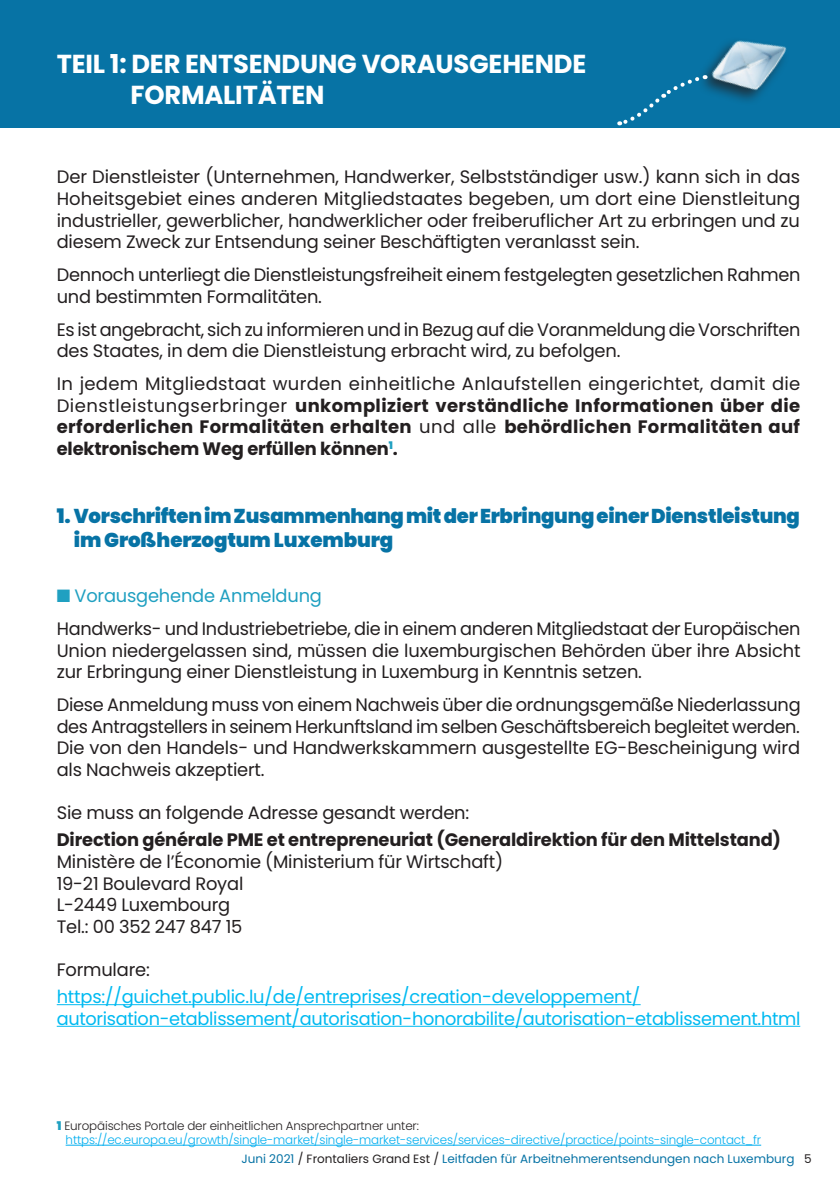
<style>
.page{position:relative;width:840px;height:1191px;background:#fff}
.page>*{position:absolute;margin:0;border:0;box-sizing:border-box;transform-origin:0 0}
.t1{font:700 26px/31.2px "Poppins";letter-spacing:-.01em;color:#fff}
.t2{font:900 20px/24px "Poppins";letter-spacing:-.015em;color:#0773a5}
.t3{font:18px/21.6px "Poppins";letter-spacing:-.01em;color:#231f20}
.t4{font:700 18px/21.6px "Poppins";letter-spacing:-.01em;color:#231f20;text-align:justify}
.t5{font:18px/21.6px "Poppins";letter-spacing:-.02em;color:#00baf1}
.t6{font:300 12px/14.4px "Poppins";letter-spacing:-.01em;color:#00aeef}
.t7{font:12px "Poppins";color:#0773a5}
.s1{font-weight:400}
.s2{color:#20a0c1}
.s3{font-weight:900;color:#20a0c1}
.s4{color:#231f20}
</style>
<div class="page">
<div style="left:0;top:0;width:839px;height:127px;background:#0773a5"></div>
<hr style="left:57px;top:1004px;width:583px;height:1px;background:#00baf1">
<hr style="left:57px;top:1025px;width:742px;height:1px;background:#00baf1">
<div style="left:695px;top:37px;width:95px;height:69px;background:#231f20;opacity:.75"></div>
<img style="left:707px;top:37px;width:83px;height:69px">
<svg style="left:617px;top:74px;width:88px;height:52px"></svg>
<hr style="left:66px;top:1144px;width:694px;height:1px;background:#00aeef">
<h1 class="t1" style="left:130px;top:48px;width:457px;text-indent:-74px">TEIL 1: DER ENTSENDUNG VORAUSGEHENDE<br>FORMALITÄTEN</h1>
<p class="t3" style="left:57px;top:166px;width:744px;text-align:justify">Der Dienstleister (Unternehmen, Handwerker, Selbstständiger usw.) kann sich in das Hoheitsgebiet eines anderen Mitgliedstaates begeben, um dort eine Dienstleitung industrieller, gewerblicher, handwerklicher oder freiberuflicher Art zu erbringen und zu diesem Zweck zur Entsendung seiner Beschäftigten veranlasst sein.</p>
<p class="t3" style="left:57px;top:264px;width:744px">Dennoch unterliegt die Dienstleistungsfreiheit einem festgelegten gesetzlichen Rahmen und bestimmten Formalitäten.</p>
<p class="t3" style="left:57px;top:319px;width:744px">Es ist angebracht, sich zu informieren und in Bezug auf die Voranmeldung die Vorschriften des Staates, in dem die Dienstleistung erbracht wird, zu befolgen.</p>
<p class="t4" style="left:57px;top:373px;width:744px"><span class="s1">In jedem Mitgliedstaat wurden einheitliche Anlaufstellen eingerichtet, damit die Dienstleistungserbringer</span> unkompliziert verständliche Informationen über die erforderlichen Formalitäten erhalten <span class="s1">und alle</span> behördlichen Formalitäten auf elektronischem Weg erfüllen können<sup>1</sup>.</p>
<p class="t2" style="left:74px;top:504px;width:727px;text-indent:-17px">1. Vorschriften im Zusammenhang mit der Erbringung einer Dienstleistung im Großherzogtum Luxemburg</p>
<p class="t3" style="left:57px;top:579px;width:745px;line-height:33px"><span class="s2">■ Vorausgehende Anmeldung<br></span>Handwerks- und Industriebetriebe, die in einem anderen Mitgliedstaat der Europäischen</p>
<p class="t3" style="left:57px;top:639px;width:744px">Union niedergelassen sind, müssen die luxemburgischen Behörden über ihre Absicht zur Erbringung einer Dienstleistung in Luxemburg in Kenntnis setzen.</p>
<p class="t3" style="left:57px;top:694px;width:745px;text-align:justify">Diese Anmeldung muss von einem Nachweis über die ordnungsgemäße Niederlassung des Antragstellers in seinem Herkunftsland im selben Geschäftsbereich begleitet werden.<br>Die von den Handels- und Handwerkskammern ausgestellte EG-Bescheinigung wird als Nachweis akzeptiert.</p>
<p class="t3" style="left:57px;top:802px;width:414px">Sie muss an folgende Adresse gesandt werden:</p>
<p class="t4" style="left:57px;top:829px;width:725px">Direction générale PME et entrepreneuriat (Generaldirektion für den Mittelstand)</p>
<p class="t3" style="left:57px;top:851px;width:448px">Ministère de l’Économie (Ministerium für Wirtschaft)<br>19-21 Boulevard Royal<br>L-2449 Luxembourg<br>Tel.: 00 352 247 847 15</p>
<p class="t3" style="left:57px;top:959px;width:94px">Formulare:</p>
<p class="t5" style="left:57px;top:986px;width:744px">https://guichet.public.lu/de/entreprises/creation-developpement/ autorisation-etablissement/autorisation-honorabilite/autorisation-etablissement.html</p>
<p class="t6" style="left:66px;top:1118px;width:696px;text-indent:-9px"><span class="s3">1</span> <span class="s4">Europäisches Portale der einheitlichen Ansprechpartner unter: </span>https://ec.europa.eu/growth/single-market/single-market-services/services-directive/practice/points-single-contact_fr</p>
<p class="t7" style="left:241px;top:1151px;width:571px">Juni 2021 <span class="s4">/ Frontaliers Grand Est /</span> Leitfaden für Arbeitnehmerentsendungen nach Luxemburg <span class="s4">5</span></p>
</div>
